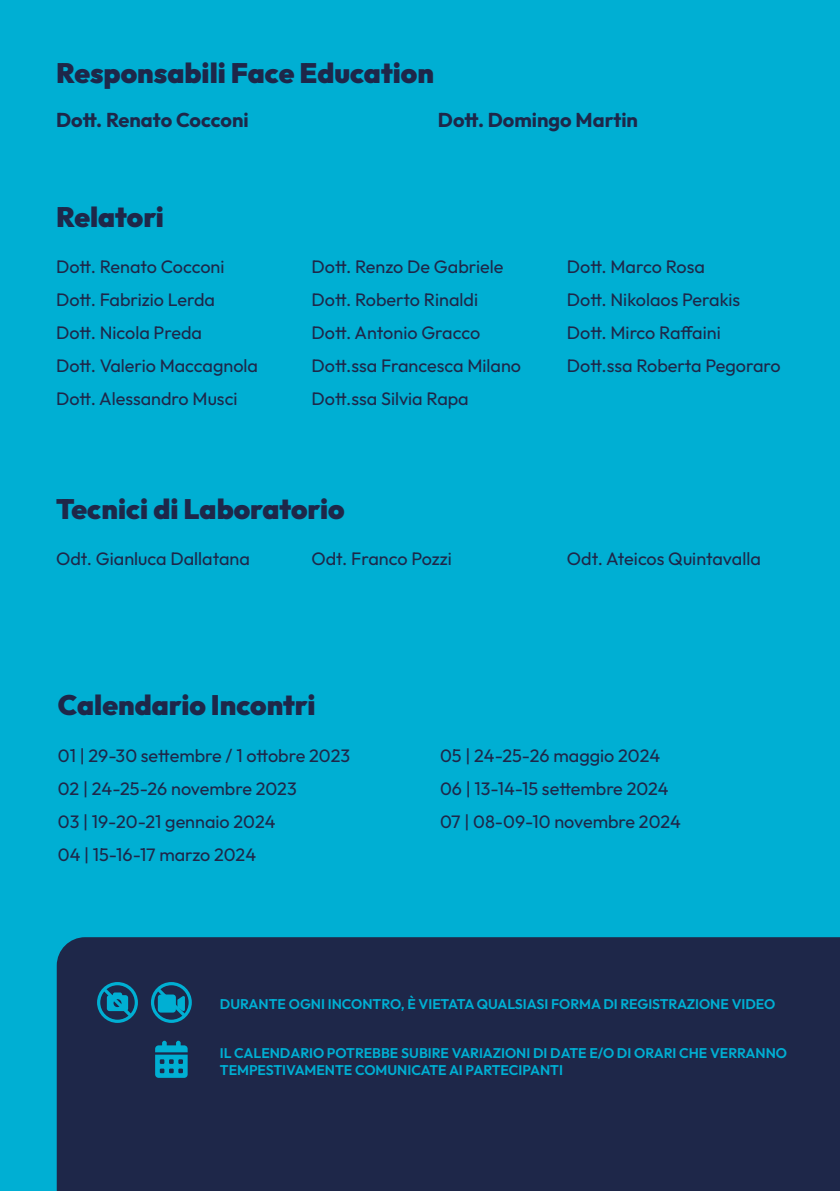
<style>
.page{position:relative;width:840px;height:1191px;background:#fff}
.page>*{position:absolute;margin:0;border:0;box-sizing:border-box;transform-origin:0 0}
.t1{font:900 28px "Outfit";color:#1e2749}
.t2{font:700 20px "Outfit";color:#1e2749}
.t3{font:18px/33px "Outfit";color:#1e2749}
.t4{font:600 14px/16.8px "Outfit";color:#00afd3}
</style>
<div class="page">
<div style="left:0;top:0;width:839px;height:1191px;background:#00afd3"></div>
<div style="left:57px;top:937px;width:782px;height:254px;background:#1e2749"></div>
<div style="left:97px;top:982px;width:41px;height:41px;border:3px solid #00afd3;border-radius:50%"></div>
<svg style="left:100px;top:985px;width:35px;height:35px"></svg>
<div style="left:151px;top:982px;width:41px;height:41px;border:3px solid #00afd3;border-radius:50%"></div>
<svg style="left:154px;top:985px;width:35px;height:35px"></svg>
<svg style="left:155px;top:1040px;width:32px;height:37px"></svg>
<h1 class="t1" style="left:56px;top:57px;width:379px">Responsabili Face Education</h1>
<p class="t2" style="left:56px;top:108px;width:194px">Dott. Renato Cocconi</p>
<p class="t2" style="left:437px;top:108px;width:201px">Dott. Domingo Martin</p>
<h1 class="t1" style="left:56px;top:201px;width:109px">Relatori</h1>
<p class="t3" style="left:56px;top:250px;width:203px">Dott. Renato Cocconi<br>Dott. Fabrizio Lerda<br>Dott. Nicola Preda<br>Dott. Valerio Maccagnola<br>Dott. Alessandro Musci</p>
<p class="t3" style="left:311px;top:250px;width:211px">Dott. Renzo De Gabriele<br>Dott. Roberto Rinaldi<br>Dott. Antonio Gracco<br>Dott.ssa Francesca Milano<br>Dott.ssa Silvia Rapa</p>
<p class="t3" style="left:566px;top:250px;width:215px">Dott. Marco Rosa<br>Dott. Nikolaos Perakis<br>Dott. Mirco Raffaini<br>Dott.ssa Roberta Pegoraro</p>
<h1 class="t1" style="left:56px;top:493px;width:290px">Tecnici di Laboratorio</h1>
<p class="t3" style="left:56px;top:542px;width:195px">Odt. Gianluca Dallatana</p>
<p class="t3" style="left:311px;top:542px;width:142px">Odt. Franco Pozzi</p>
<p class="t3" style="left:566px;top:542px;width:195px">Odt. Ateicos Quintavalla</p>
<h1 class="t1" style="left:58px;top:689px;width:259px">Calendario Incontri</h1>
<p class="t3" style="left:58px;top:738px;width:293px">01 | 29-30 settembre / 1 ottobre 2023<br>02 | 24-25-26 novembre 2023<br>03 | 19-20-21 gennaio 2024<br>04 | 15-16-17 marzo 2024</p>
<p class="t3" style="left:440px;top:738px;width:242px">05 | 24-25-26 maggio 2024<br>06 | 13-14-15 settembre 2024<br>07 | 08-09-10 novembre 2024</p>
<p class="t4" style="left:220px;top:996px;width:556px">DURANTE OGNI INCONTRO, È VIETATA QUALSIASI FORMA DI REGISTRAZIONE VIDEO</p>
<p class="t4" style="left:220px;top:1044px;width:568px">IL CALENDARIO POTREBBE SUBIRE VARIAZIONI DI DATE E/O DI ORARI CHE VERRANNO<br>TEMPESTIVAMENTE COMUNICATE AI PARTECIPANTI</p>
</div>
